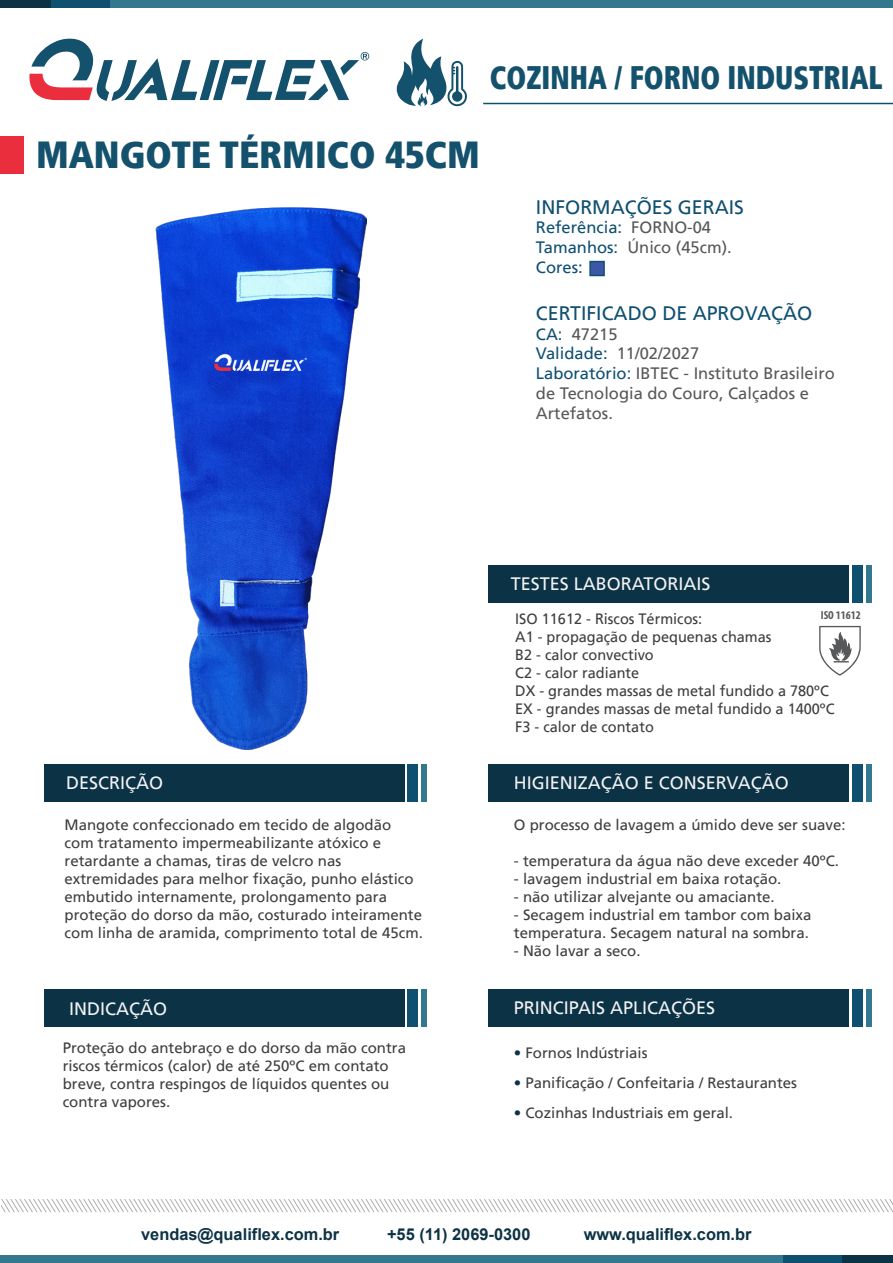
<style>
.page{position:relative;width:893px;height:1263px;background:#fff}
.page>*{position:absolute;margin:0;border:0;box-sizing:border-box;transform-origin:0 0}
.t1{font:900 condensed 37.65px "Frutiger LT";color:#14516d}
.t2{font:900 condensed 32.55px "Frutiger LT";color:#14516d;scale:.87 1}
.t3{font:19.5px "Frutiger LT";color:#0f5071}
.t4{font:18px "Frutiger LT";color:#f2f3f4}
.t5{font:16.5px/19.8px "Frutiger LT";color:#57585a}
.t6{font:16.5px/19.8px "Frutiger LT";color:#0f5071}
.t7{font:700 16.35px "Arial";color:#0c3245}
.t8{font:15px/18px "Frutiger LT";color:#3e3e3f}
.t9{font:700 condensed 11.7px "Myriad Pro";color:#58585b}
.s1{color:#57585a}
.s2{color:#0f5071}
.s3{color:#0c3245}
</style>
<div class="page">
<div style="left:110px;top:0;width:783px;height:8px;background:#33788f"></div>
<div style="left:51px;top:0;width:59px;height:8px;background:#0f5071"></div>
<div style="left:0;top:0;width:51px;height:8px;background:#0c3245"></div>
<hr style="left:483px;top:103px;width:410px;height:1px;background:#0f5071">
<svg style="left:396px;top:39px;width:71px;height:67px"></svg>
<svg style="left:1px;top:1199px;width:892px;height:13px"></svg>
<div style="left:0;top:1255px;width:783px;height:8px;background:#33788f"></div>
<div style="left:783px;top:1255px;width:59px;height:8px;background:#0f5071"></div>
<div style="left:842px;top:1255px;width:51px;height:8px;background:#0c3245"></div>
<svg style="left:29px;top:39px;width:340px;height:62px"></svg>
<img style="left:155px;top:208px;width:212px;height:541px">
<div style="left:44px;top:764px;width:360px;height:37px;background:#0c3245"></div>
<div style="left:407px;top:764px;width:11px;height:37px;background:#0f5071"></div>
<div style="left:421px;top:764px;width:6px;height:37px;background:#33788f"></div>
<div style="left:44px;top:990px;width:360px;height:37px;background:#0c3245"></div>
<div style="left:407px;top:990px;width:11px;height:37px;background:#0f5071"></div>
<div style="left:421px;top:990px;width:6px;height:37px;background:#33788f"></div>
<div style="left:489px;top:990px;width:360px;height:37px;background:#0c3245"></div>
<div style="left:852px;top:990px;width:11px;height:37px;background:#0f5071"></div>
<div style="left:866px;top:990px;width:6px;height:37px;background:#33788f"></div>
<div style="left:0;top:137px;width:24px;height:37px;background:#ea2e3d"></div>
<div style="left:589px;top:261px;width:16px;height:15px;background:#3b57a6;border:2px solid #0f5071"></div>
<div style="left:489px;top:565px;width:360px;height:37px;background:#0c3245"></div>
<div style="left:852px;top:565px;width:11px;height:37px;background:#0f5071"></div>
<div style="left:866px;top:565px;width:6px;height:37px;background:#33788f"></div>
<div style="left:489px;top:764px;width:360px;height:37px;background:#0c3245"></div>
<div style="left:852px;top:764px;width:11px;height:37px;background:#0f5071"></div>
<div style="left:866px;top:764px;width:6px;height:37px;background:#33788f"></div>
<svg style="left:819px;top:626px;width:42px;height:50px"></svg>
<h2 class="t2" style="left:490px;top:58px;width:453px">COZINHA / FORNO INDUSTRIAL</h2>
<h1 class="t1" style="left:36px;top:132px;width:445px">MANGOTE TÉRMICO 45CM</h1>
<h3 class="t3" style="left:536px;top:195px;width:210px">INFORMAÇÕES GERAIS</h3>
<p class="t6" style="left:536px;top:218px;width:197px">Referência: <span class="s1">FORNO-04<br></span>Tamanhos: <span class="s1">Único (45cm).<br></span>Cores:</p>
<h3 class="t3" style="left:536px;top:302px;width:278px">CERTIFICADO DE APROVAÇÃO</h3>
<p class="t5" style="left:536px;top:324px;width:300px"><span class="s2">CA:</span> 47215<br><span class="s2">Validade:</span> 11/02/2027<br><span class="s2">Laboratório:</span> IBTEC - Instituto Brasileiro de Tecnologia do Couro, Calçados e<br>Artefatos.</p>
<p class="t4" style="left:66px;top:772px;width:99px">DESCRIÇÃO</p>
<p class="t8" style="left:65px;top:816px;width:360px">Mangote confeccionado em tecido de algodão com tratamento impermeabilizante atóxico e retardante a chamas, tiras de velcro nas extremidades para melhor fixação, punho elástico embutido internamente, prolongamento para proteção do dorso da mão, costurado inteiramente com linha de aramida, comprimento total de 45cm.</p>
<p class="t4" style="left:69px;top:998px;width:99px">INDICAÇÃO</p>
<p class="t8" style="left:63px;top:1039px;width:345px">Proteção do antebraço e do dorso da mão contra riscos térmicos (calor) de até 250ºC em contato breve, contra respingos de líquidos quentes ou contra vapores.</p>
<p class="t4" style="left:511px;top:573px;width:201px">TESTES LABORATORIAIS</p>
<p class="t8" style="left:515px;top:610px;width:321px">ISO 11612 - Riscos Térmicos:<br>A1 - propagação de pequenas chamas<br>B2 - calor convectivo<br>C2 - calor radiante<br>DX - grandes massas de metal fundido a 780ºC<br>EX - grandes massas de metal fundido a 1400ºC<br>F3 - calor de contato</p>
<p class="t9" style="left:821px;top:608px;width:41px">ISO 11612</p>
<p class="t4" style="left:514px;top:772px;width:277px">HIGIENIZAÇÃO E CONSERVAÇÃO</p>
<p class="t8" style="left:514px;top:815px;width:333px">O processo de lavagem a úmido deve ser suave:</p>
<p class="t8" style="left:514px;top:851px;width:327px">- temperatura da água não deve exceder 40ºC.</p>
<p class="t8" style="left:514px;top:869px;width:269px">- lavagem industrial em baixa rotação.</p>
<p class="t8" style="left:514px;top:887px;width:262px">- não utilizar alvejante ou amaciante.</p>
<p class="t8" style="left:514px;top:905px;width:299px">- Secagem industrial em tambor com baixa temperatura. Secagem natural na sombra.</p>
<p class="t8" style="left:514px;top:941px;width:128px">- Não lavar a seco.</p>
<p class="t4" style="left:514px;top:997px;width:203px">PRINCIPAIS APLICAÇÕES</p>
<p class="t8" style="left:514px;top:1044px;width:135px"><span class="s3">•</span> Fornos Indústriais</p>
<p class="t8" style="left:514px;top:1074px;width:285px"><span class="s3">•</span> Panificação / Confeitaria / Restaurantes</p>
<p class="t8" style="left:514px;top:1104px;width:221px"><span class="s3">•</span> Cozinhas Industriais em geral.</p>
<p class="t7" style="left:141px;top:1223px;width:200px">vendas@qualiflex.com.br</p>
<p class="t7" style="left:387px;top:1223px;width:145px">+55 (11) 2069-0300</p>
<p class="t7" style="left:584px;top:1223px;width:169px">www.qualiflex.com.br</p>
</div>
